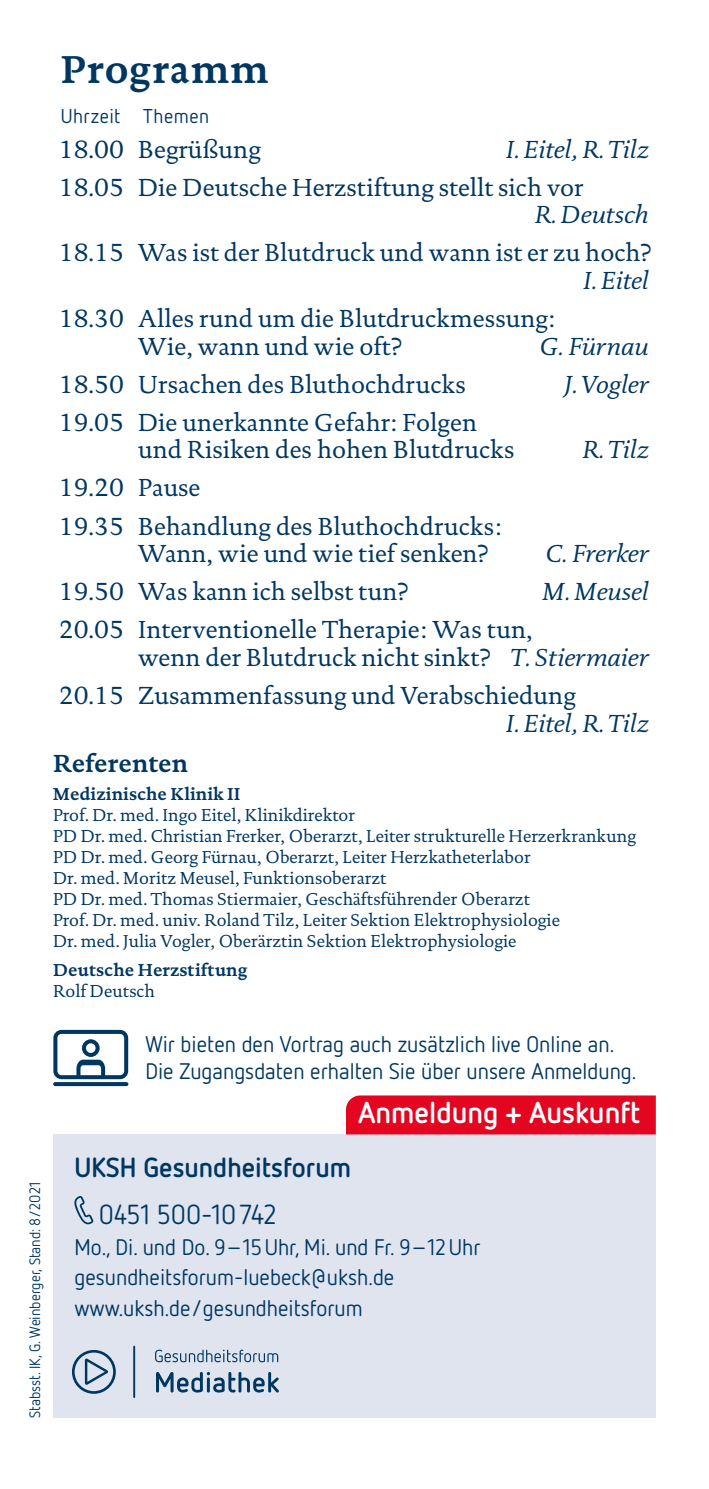
<style>
.page{position:relative;width:709px;height:1489px;background:#fff}
.page>*{position:absolute;margin:0;border:0;box-sizing:border-box;transform-origin:0 0}
.Fließtext{font:700 39.25px "DTL Documenta TOT";letter-spacing:.03em;color:#003761}
.t1{font:700 30px "Netto OT";color:#fff}
.t2{font:700 27.5px "Netto OT";color:#003761}
.t3{font:27.5px "Netto OT";color:#003761}
.t4{font:25px/27.5px "DTL Documenta TOT";color:#003761}
.t5{font:italic 25px "DTL Documenta TOT";color:#003761}
.t6{font:700 25px "DTL Documenta TOT";color:#003761}
.t7{font:22.5px "Netto OT";color:#003761}
.Fließtext-2{font:20px "Netto OT";letter-spacing:.02em;color:#003761}
.t8{font:17.5px/21px "DTL Documenta TOT";color:#003761}
.t9{font:700 17.5px/21px "DTL Documenta TOT";color:#003761}
.t10{font:15px "Netto OT";color:#003761}
.s1{font-style:italic}
.s2{font-weight:700}
.s3{font-weight:400}
</style>
<div class="page">
<div style="left:53px;top:1134px;width:603px;height:283px;background:#dfe4ef"></div>
<svg style="left:74px;top:1196px;width:19px;height:28px"></svg>
<div style="left:346px;top:1095px;width:310px;height:39px;background:#e40521"></div>
<svg style="left:53px;top:1082px;width:75px;height:4px"></svg>
<svg style="left:53px;top:1029px;width:75px;height:50px"></svg>
<hr style="left:133px;top:1345px;width:2px;height:52px;background:#003761">
<svg style="left:156px;top:1372px;width:123px;height:20px"></svg>
<svg style="left:155px;top:1349px;width:123px;height:13px"></svg>
<svg style="left:85px;top:1358px;width:23px;height:26px"></svg>
<div style="left:72px;top:1349px;width:44px;height:44px;border:3px solid #003761;border-radius:50%"></div>
<p class="Fließtext" style="left:61px;top:45px;width:209px">Programm</p>
<p class="Fließtext-2" style="left:61px;top:104px;width:150px">Uhrzeit Themen</p>
<p class="t4" style="left:59px;top:135px;width:204px">18.00 Begrüßung</p>
<p class="t5" style="left:506px;top:134px;width:144px">I. Eitel, R. Tilz</p>
<p class="t4" style="left:535px;top:173px;width:115px;text-indent:-476px">18.05 Die Deutsche Herzstiftung stellt sich vor<br><span class="s1">R. Deutsch</span></p>
<p class="t4" style="left:59px;top:239px;width:594px;text-align:right">18.15 Was ist der Blutdruck und wann ist er zu hoch?<br><span class="s1">I. Eitel</span></p>
<p class="t4" style="left:138px;top:305px;width:419px;text-indent:-79px">18.30 Alles rund um die Blutdruckmessung:<br>Wie, wann und wie oft?</p>
<p class="t5" style="left:539px;top:331px;width:111px">G. Fürnau</p>
<p class="t4" style="left:59px;top:370px;width:408px">18.50 Ursachen des Bluthochdrucks</p>
<p class="t5" style="left:564px;top:369px;width:86px">J. Vogler</p>
<p class="t4" style="left:138px;top:408px;width:378px;text-indent:-79px">19.05 Die unerkannte Gefahr: Folgen und Risiken des hohen Blutdrucks</p>
<p class="t5" style="left:582px;top:435px;width:68px">R. Tilz</p>
<p class="t4" style="left:59px;top:474px;width:143px">19.20 Pause</p>
<p class="t4" style="left:138px;top:512px;width:365px;text-indent:-79px">19.35 Behandlung des Bluthochdrucks:<br>Wann, wie und wie tief senken?</p>
<p class="t5" style="left:545px;top:538px;width:105px">C. Frerker</p>
<p class="t4" style="left:59px;top:578px;width:351px">19.50 Was kann ich selbst tun?</p>
<p class="t5" style="left:542px;top:576px;width:108px">M. Meusel</p>
<p class="t4" style="left:138px;top:616px;width:512px;text-indent:-79px">20.05 Interventionelle Therapie: Was tun,<br>wenn der Blutdruck nicht sinkt? <span class="s1">T. Stiermaier</span></p>
<p class="t4" style="left:506px;top:681px;width:144px;text-indent:-447px">20.15 Zusammenfassung und Verabschiedung<br><span class="s1">I. Eitel, R. Tilz</span></p>
<p class="t6" style="left:53px;top:748px;width:136px">Referenten</p>
<p class="t8" style="left:53px;top:783px;width:584px"><span class="s2">Medizinische Klinik II<br></span>Prof. Dr. med. Ingo Eitel, Klinikdirektor<br>PD Dr. med. Christian Frerker, Oberarzt, Leiter strukturelle Herzerkrankung PD Dr. med. Georg Fürnau, Oberarzt, Leiter Herzkatheterlabor<br>Dr. med. Moritz Meusel, Funktionsoberarzt<br>PD Dr. med. Thomas Stiermaier, Geschäftsführender Oberarzt<br>Prof. Dr. med. univ. Roland Tilz, Leiter Sektion Elektrophysiologie<br>Dr. med. Julia Vogler, Oberärztin Sektion Elektrophysiologie</p>
<p class="t9" style="left:53px;top:958px;width:196px">Deutsche Herzstiftung<br><span class="s3">Rolf Deutsch</span></p>
<p class="t7" style="left:145px;top:1030px;width:470px">Wir bieten den Vortrag auch zusätzlich live Online an.</p>
<p class="t7" style="left:145px;top:1057px;width:492px">Die Zugangsdaten erhalten Sie über unsere Anmeldung.</p>
<p class="t1" style="left:358px;top:1093px;width:284px">Anmeldung + Auskunft</p>
<p class="t10" style="left:25px;top:1417px;width:237px;rotate:-90deg">Stabsst. IK, G. Weinberger, Stand: 8/2021</p>
<p class="t2" style="left:74px;top:1150px;width:278px">UKSH Gesundheitsforum</p>
<p class="t3" style="left:99px;top:1197px;width:179px">0451 500-10742</p>
<p class="t7" style="left:74px;top:1232px;width:407px">Mo., Di. und Do. 9–15Uhr, Mi. und Fr. 9–12Uhr</p>
<p class="t7" style="left:74px;top:1263px;width:321px">gesundheitsforum-luebeck@uksh.de</p>
<p class="t7" style="left:74px;top:1294px;width:290px">www.uksh.de/gesundheitsforum</p>
</div>
